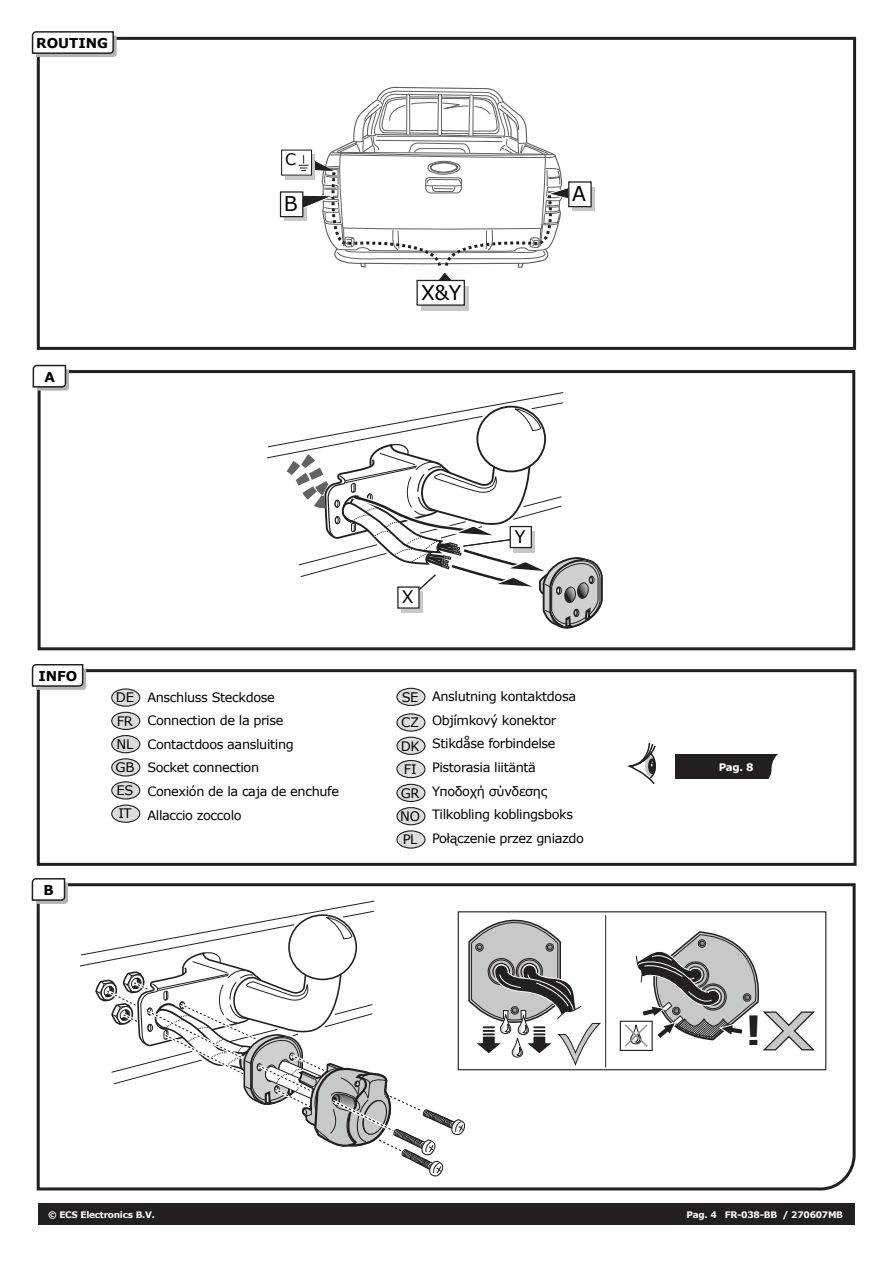
<style>
.page{position:relative;width:893px;height:1263px;background:#fff}
.page>*{position:absolute;margin:0;border:0;box-sizing:border-box;transform-origin:0 0}
.t1{font:700 40.2px "Verdana";color:#231f20}
.t2{font:20.25px "Verdana";color:#000}
.t3{font:17.25px "Verdana";color:#000}
.t4{font:15.9px "Verdana";color:#000}
.t5{font:700 13.5px "Verdana";color:#000}
.t6{font:13.05px/23.4px "Verdana";letter-spacing:-.03em;color:#000;text-align:justify}
.t7{font:12.9px/23.5px "Verdana";letter-spacing:-.03em;color:#000}
.t8{font:700 10.35px "Verdana";color:#fff}
.t9{font:700 9px "Verdana";letter-spacing:-.03em;color:#fff}
</style>
<div class="page">
<div style="left:38px;top:1203px;width:817px;height:21px;background:#231f20"></div>
<div style="left:281px;top:150px;width:31px;height:26px;border:1px solid #231f20"></div>
<div style="left:280px;top:191px;width:23px;height:26px;border:1px solid #231f20"></div>
<div style="left:573px;top:188px;width:22px;height:23px;background:#c7c8ca"></div>
<div style="left:569px;top:182px;width:22px;height:25px;background:#fff"></div>
<div style="left:568px;top:181px;width:24px;height:26px;border:1px solid #231f20"></div>
<svg style="left:282px;top:86px;width:299px;height:202px"></svg>
<div style="left:421px;top:286px;width:47px;height:25px;background:#c7c8ca"></div>
<div style="left:417px;top:280px;width:47px;height:25px;background:#fff"></div>
<div style="left:416px;top:280px;width:49px;height:26px;border:1px solid #231f20"></div>
<div style="left:37px;top:37px;width:819px;height:313px;border:3px solid #231f20"></div>
<svg style="left:31px;top:31px;width:86px;height:26px"></svg>
<svg style="left:36px;top:883px;width:820px;height:308px"></svg>
<svg style="left:31px;top:878px;width:37px;height:26px"></svg>
<svg style="left:37px;top:370px;width:819px;height:281px"></svg>
<svg style="left:32px;top:364px;width:37px;height:27px"></svg>
<div style="left:37px;top:669px;width:819px;height:197px;border:3px solid #231f20"></div>
<svg style="left:31px;top:664px;width:55px;height:26px"></svg>
<div style="left:109px;top:687px;width:33px;height:21px;border:4px solid #fff;border-radius:50%"></div>
<div style="left:112px;top:689px;width:28px;height:17px;background:#dcdddf;border-radius:50%"></div>
<div style="left:111px;top:688px;width:29px;height:19px;border:1px solid #231f20;border-radius:50%"></div>
<div style="left:109px;top:710px;width:33px;height:22px;border:4px solid #fff;border-radius:50%"></div>
<div style="left:112px;top:712px;width:28px;height:17px;background:#dcdddf;border-radius:50%"></div>
<div style="left:111px;top:712px;width:29px;height:18px;border:1px solid #231f20;border-radius:50%"></div>
<div style="left:109px;top:733px;width:33px;height:22px;border:4px solid #fff;border-radius:50%"></div>
<div style="left:112px;top:735px;width:28px;height:18px;background:#dcdddf;border-radius:50%"></div>
<div style="left:111px;top:735px;width:29px;height:18px;border:1px solid #231f20;border-radius:50%"></div>
<div style="left:395px;top:712px;width:32px;height:21px;border:4px solid #fff;border-radius:50%"></div>
<div style="left:397px;top:714px;width:28px;height:17px;background:#dcdddf;border-radius:50%"></div>
<div style="left:396px;top:713px;width:29px;height:19px;border:1px solid #231f20;border-radius:50%"></div>
<div style="left:395px;top:686px;width:32px;height:22px;border:4px solid #fff;border-radius:50%"></div>
<div style="left:397px;top:688px;width:28px;height:17px;background:#dcdddf;border-radius:50%"></div>
<div style="left:396px;top:688px;width:29px;height:18px;border:1px solid #231f20;border-radius:50%"></div>
<div style="left:395px;top:735px;width:32px;height:22px;border:4px solid #fff;border-radius:50%"></div>
<div style="left:397px;top:737px;width:28px;height:17px;background:#dcdddf;border-radius:50%"></div>
<div style="left:396px;top:737px;width:29px;height:18px;border:1px solid #231f20;border-radius:50%"></div>
<div style="left:395px;top:758px;width:32px;height:22px;border:4px solid #fff;border-radius:50%"></div>
<div style="left:397px;top:760px;width:28px;height:18px;background:#dcdddf;border-radius:50%"></div>
<div style="left:396px;top:760px;width:29px;height:18px;border:1px solid #231f20;border-radius:50%"></div>
<div style="left:395px;top:782px;width:32px;height:22px;border:4px solid #fff;border-radius:50%"></div>
<div style="left:397px;top:784px;width:28px;height:17px;background:#dcdddf;border-radius:50%"></div>
<div style="left:396px;top:784px;width:29px;height:18px;border:1px solid #231f20;border-radius:50%"></div>
<div style="left:395px;top:805px;width:32px;height:22px;border:4px solid #fff;border-radius:50%"></div>
<div style="left:397px;top:808px;width:28px;height:17px;background:#dcdddf;border-radius:50%"></div>
<div style="left:396px;top:807px;width:29px;height:18px;border:1px solid #231f20;border-radius:50%"></div>
<div style="left:395px;top:829px;width:32px;height:21px;border:4px solid #fff;border-radius:50%"></div>
<div style="left:397px;top:831px;width:28px;height:17px;background:#dcdddf;border-radius:50%"></div>
<div style="left:396px;top:830px;width:29px;height:19px;border:1px solid #231f20;border-radius:50%"></div>
<div style="left:109px;top:757px;width:33px;height:21px;border:4px solid #fff;border-radius:50%"></div>
<div style="left:112px;top:759px;width:28px;height:17px;background:#dcdddf;border-radius:50%"></div>
<div style="left:111px;top:758px;width:29px;height:18px;border:1px solid #231f20;border-radius:50%"></div>
<div style="left:109px;top:779px;width:33px;height:22px;border:4px solid #fff;border-radius:50%"></div>
<div style="left:112px;top:782px;width:28px;height:17px;background:#dcdddf;border-radius:50%"></div>
<div style="left:111px;top:781px;width:29px;height:18px;border:1px solid #231f20;border-radius:50%"></div>
<div style="left:109px;top:803px;width:33px;height:21px;border:4px solid #fff;border-radius:50%"></div>
<div style="left:112px;top:805px;width:28px;height:17px;background:#dcdddf;border-radius:50%"></div>
<div style="left:111px;top:804px;width:29px;height:19px;border:1px solid #231f20;border-radius:50%"></div>
<div style="left:675px;top:754px;width:106px;height:25px;background:#231f20"></div>
<svg style="left:768px;top:754px;width:13px;height:25px"></svg>
<svg style="left:628px;top:742px;width:28px;height:42px"></svg>
<svg style="left:266px;top:391px;width:338px;height:244px"></svg>
<div style="left:458px;top:912px;width:368px;height:158px;background:#fff"></div>
<div style="left:458px;top:911px;width:368px;height:159px;border:1px solid #231f20"></div>
<hr style="left:605px;top:915px;width:1px;height:152px;background:#231f20">
<div style="left:620px;top:1021px;width:33px;height:30px;border:1px solid #231f20"></div>
<svg style="left:79px;top:893px;width:523px;height:284px"></svg>
<svg style="left:623px;top:932px;width:192px;height:119px"></svg>
<svg style="left:401px;top:592px;width:21px;height:21px"></svg>
<div style="left:398px;top:587px;width:21px;height:21px;background:#fff"></div>
<svg style="left:514px;top:531px;width:21px;height:21px"></svg>
<div style="left:510px;top:526px;width:21px;height:22px;background:#fff"></div>
<div style="left:510px;top:526px;width:22px;height:22px;border:1px solid #231f20"></div>
<p class="t5" style="left:36px;top:35px;width:73px">ROUTING</p>
<p class="t5" style="left:44px;top:369px;width:12px">A</p>
<p class="t4" style="left:285px;top:149px;width:13px">C</p>
<h2 class="t2" style="left:284px;top:191px;width:15px">B</h2>
<h2 class="t2" style="left:421px;top:279px;width:41px">X&amp;Y</h2>
<h2 class="t2" style="left:572px;top:181px;width:15px">A</h2>
<p class="t5" style="left:38px;top:668px;width:41px">INFO</p>
<p class="t5" style="left:44px;top:882px;width:12px">B</p>
<h3 class="t3" style="left:402px;top:586px;width:13px">X</h3>
<h3 class="t3" style="left:515px;top:526px;width:12px">Y</h3>
<p class="t7" style="left:147px;top:685px;width:193px">Anschluss Steckdose<br>Connection de la prise<br>Contactdoos aansluiting<br>Socket connection<br>Conexión de la caja de enchufe<br>Allaccio zoccolo</p>
<p class="t7" style="left:432px;top:684px;width:153px">Anslutning kontaktdosa<br>Objímkový konektor<br>Stikdåse forbindelse<br>Pistorasia liitäntä<br>Υποδοχή σύνδεσης<br>Tilkobling koblingsboks<br>Połączenie przez gniazdo</p>
<p class="t6" style="left:402px;top:685px;width:18px">SE</p>
<p class="t6" style="left:400px;top:734px;width:21px;text-align:left">DK<br>FI<br>GR<br>NO<br>PL</p>
<p class="t6" style="left:116px;top:685px;width:20px">DE FR NL</p>
<p class="t6" style="left:401px;top:710px;width:19px">CZ</p>
<p class="t6" style="left:116px;top:755px;width:20px">GB ES IT</p>
<p class="t8" style="left:719px;top:761px;width:36px">Pag. 8</p>
<h1 class="t1" style="left:746px;top:1005px;width:18px">!</h1>
<p class="t9" style="left:48px;top:1209px;width:108px">© ECS Electronics B.V.</p>
<p class="t9" style="left:686px;top:1209px;width:158px">Pag. 4 FR-038-BB / 270607MB</p>
</div>
